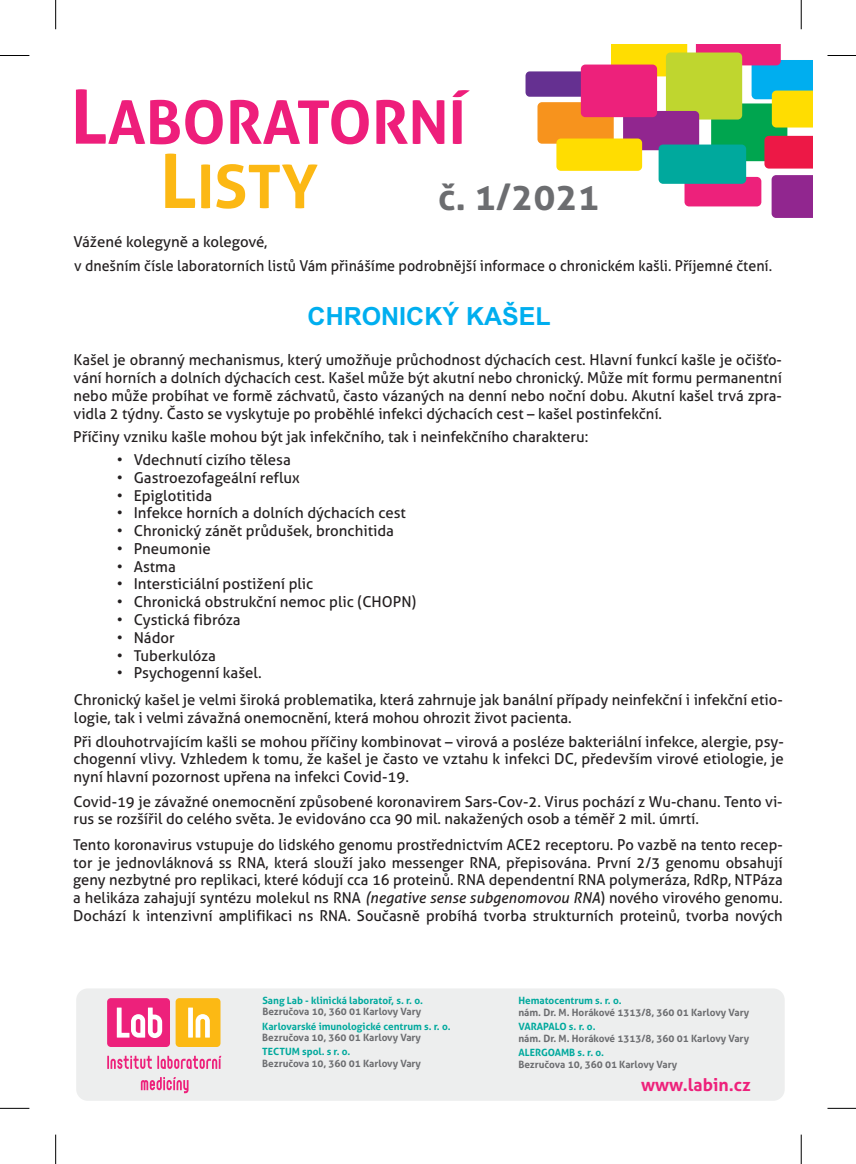
<style>
.page{position:relative;width:856px;height:1164px;background:#fff}
.page>*{position:absolute;margin:0;border:0;box-sizing:border-box;transform-origin:0 0}
.t1{font:700 60px/64.2px "Aller";color:#ee1e7b}
.t2{font:700 36.62px "Aller";color:#6c6d70}
.t3{font:700 25px "Arial";color:#00aeef}
.t4{font:700 17.5px "Aller";color:#ed217b}
.t5{font:15px/17.8px "Aller";color:#231f20}
.t6{font:700 10px "Aller";color:#6c6d70}
.t7{font:700 10px "Aller";color:#00a99d}
.s1{font-size:75px}
.s2{font-size:75px;color:#fcb814}
.s3{color:#fcb814}
.s4{font-style:italic}
</style>
<div class="page">
<div style="left:525px;top:71px;width:69px;height:26px;background:#653091;border-radius:4px"></div>
<div style="left:684px;top:177px;width:77px;height:29px;background:#ed217b;border-radius:5px"></div>
<svg style="left:771px;top:175px;width:41px;height:43px;background:#932b91"></svg>
<svg style="left:611px;top:44px;width:76px;height:32px"></svg>
<div style="left:711px;top:103px;width:76px;height:58px;background:#00a54f;border-radius:4px"></div>
<div style="left:665px;top:52px;width:77px;height:68px;background:#bfd62f;border-radius:4px"></div>
<div style="left:537px;top:102px;width:76px;height:42px;background:#f7931d;border-radius:4px"></div>
<div style="left:623px;top:111px;width:76px;height:39px;background:#91268f;border-radius:4px"></div>
<svg style="left:695px;top:44px;width:117px;height:83px"></svg>
<div style="left:556px;top:138px;width:86px;height:33px;background:#ffdd01;border-radius:4px"></div>
<div style="left:580px;top:65px;width:77px;height:52px;background:#ed217b;border-radius:4px"></div>
<div style="left:764px;top:136px;width:48px;height:33px;background:#ed1846"></div>
<div style="left:658px;top:144px;width:88px;height:40px;background:#00a99d;border-radius:4px"></div>
<div style="left:76px;top:988px;width:708px;height:112px;background:#edeeee;border-radius:11px"></div>
<svg style="left:107px;top:1055px;width:114px;height:14px"></svg>
<svg style="left:141px;top:1077px;width:47px;height:16px"></svg>
<div style="left:107px;top:998px;width:63px;height:49px;background:#ed217b;border-radius:4px"></div>
<div style="left:175px;top:998px;width:45px;height:49px;background:#fcb914;border-radius:4px"></div>
<div style="left:188px;top:1007px;width:5px;height:30px;background:#fff"></div>
<svg style="left:195px;top:1014px;width:15px;height:23px"></svg>
<svg style="left:117px;top:1007px;width:45px;height:31px"></svg>
<svg style="left:0;top:1108px;width:29px;height:1px"></svg>
<hr style="left:55px;top:1134px;width:1px;height:30px;background:#000">
<svg style="left:0;top:55px;width:29px;height:1px"></svg>
<svg style="left:55px;top:0;width:1px;height:29px"></svg>
<svg style="left:827px;top:55px;width:28px;height:1px"></svg>
<svg style="left:800px;top:0;width:1px;height:29px"></svg>
<svg style="left:827px;top:1108px;width:28px;height:1px"></svg>
<hr style="left:800px;top:1134px;width:1px;height:30px;background:#000">
<h1 class="t1" style="left:160px;top:97px;width:307px;text-indent:-89px"><span class="s1">L</span>ABORATORNÍ<br><span class="s2">L</span><span class="s3">ISTY</span></h1>
<h2 class="t2" style="left:438px;top:183px;width:163px">č. 1/2021</h2>
<p class="t5" style="left:73px;top:231px;width:700px;line-height:24.1px">Vážené kolegyně a kolegové,<br>v dnešním čísle laboratorních listů Vám přinášíme podrobnější informace o chronickém kašli. Příjemné čtení.</p>
<h3 class="t3" style="left:307px;top:306px;width:245px">CHRONICKÝ KAŠEL</h3>
<p class="t5" style="left:73px;top:353px;width:709px;text-align:justify">Kašel je obranný mechanismus, který umožňuje průchodnost dýchacích cest. Hlavní funkcí kašle je očišťo&shy;vání horních a dolních dýchacích cest. Kašel může být akutní nebo chronický. Může mít formu permanentní nebo může probíhat ve formě záchvatů, často vázaných na denní nebo noční dobu. Akutní kašel trvá zpra&shy;vidla 2 týdny. Často se vyskytuje po proběhlé infekci dýchacích cest – kašel postinfekční.</p>
<p class="t5" style="left:73px;top:429px;width:516px">Příčiny vzniku kašle mohou být jak infekčního, tak i neinfekčního charakteru:</p>
<p class="t5" style="left:117px;top:452px;width:175px">• Vdechnutí cizího tělesa</p>
<p class="t5" style="left:117px;top:470px;width:184px">• Gastroezofageální reflux</p>
<p class="t5" style="left:117px;top:488px;width:97px">• Epiglotitida</p>
<p class="t5" style="left:117px;top:506px;width:290px">• Infekce horních a dolních dýchacích cest</p>
<p class="t5" style="left:117px;top:523px;width:278px">• Chronický zánět průdušek, bronchitida</p>
<p class="t5" style="left:117px;top:541px;width:95px">• Pneumonie</p>
<p class="t5" style="left:117px;top:559px;width:60px">• Astma</p>
<p class="t5" style="left:117px;top:577px;width:198px">• Intersticiální postižení plic</p>
<p class="t5" style="left:117px;top:594px;width:301px">• Chronická obstrukční nemoc plic (CHOPN)</p>
<p class="t5" style="left:117px;top:612px;width:125px">• Cystická fibróza</p>
<p class="t5" style="left:117px;top:630px;width:59px">• Nádor</p>
<p class="t5" style="left:117px;top:648px;width:101px">• Tuberkulóza</p>
<p class="t5" style="left:117px;top:666px;width:146px">• Psychogenní kašel.</p>
<p class="t5" style="left:74px;top:692px;width:710px">Chronický kašel je velmi široká problematika, která zahrnuje jak banální případy neinfekční i infekční etio&shy;logie, tak i velmi závažná onemocnění, která mohou ohrozit život pacienta.</p>
<p class="t5" style="left:73px;top:734px;width:711px;text-align:justify">Při dlouhotrvajícím kašli se mohou příčiny kombinovat – virová a posléze bakteriální infekce, alergie, psy&shy;chogenní vlivy. Vzhledem k tomu, že kašel je často ve vztahu k infekci DC, především virové etiologie, je nyní hlavní pozornost upřena na infekci Covid-19.</p>
<p class="t5" style="left:73px;top:794px;width:710px">Covid-19 je závažné onemocnění způsobené koronavirem Sars-Cov-2. Virus pochází z Wu-chanu. Tento vi&shy;rus se rozšířil do celého světa. Je evidováno cca 90 mil. nakažených osob a téměř 2 mil. úmrtí.</p>
<p class="t5" style="left:73px;top:837px;width:710px;text-align:justify">Tento koronavirus vstupuje do lidského genomu prostřednictvím ACE2 receptoru. Po vazbě na tento recep&shy;tor je jednovláknová ss RNA, která slouží jako messenger RNA, přepisována. První 2/3 genomu obsahují geny nezbytné pro replikaci, které kódují cca 16 proteinů. RNA dependentní RNA polymeráza, RdRp, NTPáza a helikáza zahajují syntézu molekul ns RNA <span class="s4">(negative sense subgenomovou RNA</span>) nového virového genomu.<br>Dochází k intenzivní amplifikaci ns RNA. Současně probíhá tvorba strukturních proteinů, tvorba nových</p>
<p class="t7" style="left:262px;top:996px;width:162px">Sang Lab - klinická laboratoř, s. r. o.</p>
<p class="t6" style="left:262px;top:1008px;width:160px">Bezručova 10, 360 01 Karlovy Vary</p>
<p class="t7" style="left:262px;top:1022px;width:190px">Karlovarské imunologické centrum s. r. o.</p>
<p class="t6" style="left:262px;top:1034px;width:160px">Bezručova 10, 360 01 Karlovy Vary</p>
<p class="t7" style="left:262px;top:1048px;width:90px">TECTUM spol. s r. o.</p>
<p class="t6" style="left:262px;top:1060px;width:160px">Bezručova 10, 360 01 Karlovy Vary</p>
<p class="t7" style="left:518px;top:996px;width:105px">Hematocentrum s. r. o.</p>
<p class="t6" style="left:518px;top:1008px;width:232px">nám. Dr. M. Horákové 1313/8, 360 01 Karlovy Vary</p>
<p class="t7" style="left:518px;top:1022px;width:79px">VARAPALO s. r. o.</p>
<p class="t6" style="left:518px;top:1034px;width:232px">nám. Dr. M. Horákové 1313/8, 360 01 Karlovy Vary</p>
<p class="t4" style="left:641px;top:1077px;width:111px">www.labin.cz</p>
<p class="t7" style="left:518px;top:1048px;width:87px">ALERGOAMB s. r. o.</p>
<p class="t6" style="left:518px;top:1060px;width:160px">Bezručova 10, 360 01 Karlovy Vary</p>
</div>
